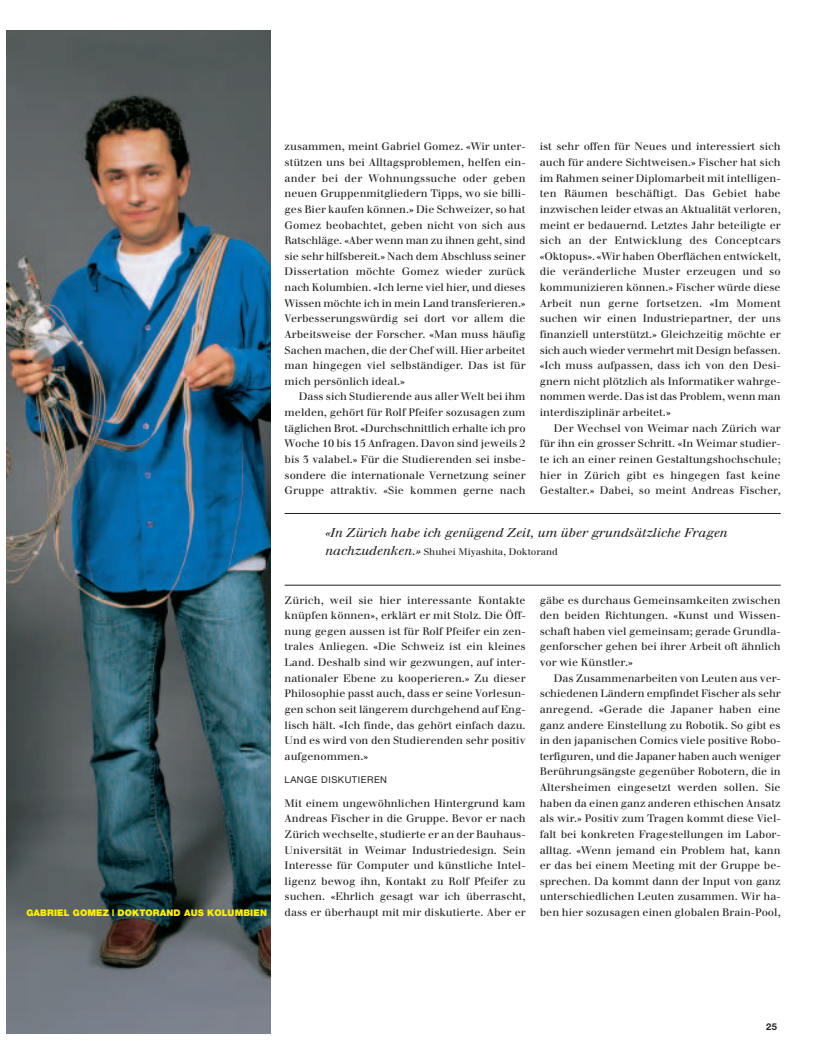
<style>
.page{position:relative;width:815px;height:1063px;background:#fff}
.page>*{position:absolute;margin:0;border:0;box-sizing:border-box;transform-origin:0 0}
.t1{font:italic 12.5px "Walbaum";color:#231f20}
.t2{font:10.62px/15.6px "Walbaum";color:#231f20;text-align:justify}
.t3{font:9.38px "Walbaum";color:#231f20}
.t4{font:9.38px "Helvetica Neue";letter-spacing:.055em;color:#231f20}
.t5{font:700 9.38px "Helvetica Neue";color:#231f20}
.t6{font:900 9.12px "Helvetica Neue";letter-spacing:.015em;color:#fff101}
.s1{font-style:italic;font-size:12.5px}
</style>
<div class="page">
<img style="left:6px;top:30px;width:264px;height:1003px">
<hr style="left:285px;top:513px;width:496px;height:1px;background:#231f20">
<hr style="left:285px;top:585px;width:496px;height:1px;background:#231f20">
<p class="t2" style="left:285px;top:140px;width:242px">zusammen, meint Gabriel Gomez. «Wir unter&shy;stützen uns bei Alltagsproblemen, helfen ein&shy;ander bei der Wohnungssuche oder geben neuen Gruppenmitgliedern Tipps, wo sie billi&shy;ges Bier kaufen können.» Die Schweizer, so hat Gomez beobachtet, geben nicht von sich aus Ratschläge. «Aber wenn man zu ihnen geht, sind sie sehr hilfsbereit.» Nach dem Abschluss seiner Dissertation möchte Gomez wieder zurück nach Kolumbien. «Ich lerne viel hier, und dieses Wissen möchte ich in mein Land transferieren.» Verbesserungswürdig sei dort vor allem die Arbeitsweise der Forscher. «Man muss häufig Sachen machen, die der Chef will. Hier arbeitet man hingegen viel selbständiger. Das ist für mich persönlich ideal.»</p>
<p class="t2" style="left:285px;top:390px;width:242px;text-indent:14px">Dass sich Studierende aus aller Welt bei ihm melden, gehört für Rolf Pfeifer sozusagen zum täglichen Brot. «Durchschnittlich erhalte ich pro Woche 10 bis 15 Anfragen. Davon sind jeweils 2 bis 3 valabel.» Für die Studierenden sei insbe&shy;sondere die internationale Vernetzung seiner Gruppe attraktiv. «Sie kommen gerne nach</p>
<p class="t2" style="left:540px;top:140px;width:242px">ist sehr offen für Neues und interessiert sich auch für andere Sichtweisen.» Fischer hat sich im Rahmen seiner Diplomarbeit mit intelligen&shy;ten Räumen beschäftigt. Das Gebiet habe inzwischen leider etwas an Aktualität verloren, meint er bedauernd. Letztes Jahr beteiligte er sich an der Entwicklung des Conceptcars «Oktopus». «Wir haben Oberflächen entwickelt, die veränderliche Muster erzeugen und so kommunizieren können.» Fischer würde diese Arbeit nun gerne fortsetzen. «Im Moment suchen wir einen Industriepartner, der uns finanziell unterstützt.» Gleichzeitig möchte er sich auch wieder vermehrt mit Design befassen. «Ich muss aufpassen, dass ich von den Desi&shy;gnern nicht plötzlich als Informatiker wahrge&shy;nommen werde. Das ist das Problem, wenn man interdisziplinär arbeitet.»</p>
<p class="t2" style="left:540px;top:421px;width:242px;text-indent:14px">Der Wechsel von Weimar nach Zürich war für ihn ein grosser Schritt. «In Weimar studier&shy;te ich an einer reinen Gestaltungshochschule; hier in Zürich gibt es hingegen fast keine Gestalter.» Dabei, so meint Andreas Fischer,</p>
<p class="t1" style="left:325px;top:528px;width:404px">«In Zürich habe ich genügend Zeit, um über grundsätzliche Fragen</p>
<p class="t3" style="left:325px;top:548px;width:234px"><span class="s1">nachzudenken.»</span> Shuhei Miyashita, Doktorand</p>
<p class="t2" style="left:285px;top:593px;width:242px">Zürich, weil sie hier interessante Kontakte knüpfen können», erklärt er mit Stolz. Die Öff&shy;nung gegen aussen ist für Rolf Pfeifer ein zen&shy;trales Anliegen. «Die Schweiz ist ein kleines Land. Deshalb sind wir gezwungen, auf inter&shy;nationaler Ebene zu kooperieren.» Zu dieser Philosophie passt auch, dass er seine Vorlesun&shy;gen schon seit längerem durchgehend auf Eng&shy;lisch hält. «Ich finde, das gehört einfach dazu.<br>Und es wird von den Studierenden sehr positiv aufgenommen.»</p>
<p class="t4" style="left:285px;top:777px;width:104px">LANGE DISKUTIEREN</p>
<p class="t2" style="left:285px;top:796px;width:242px">Mit einem ungewöhnlichen Hintergrund kam Andreas Fischer in die Gruppe. Bevor er nach Zürich wechselte, studierte er an der Bauhaus-Universität in Weimar Industriedesign. Sein Interesse für Computer und künstliche Intel&shy;ligenz bewog ihn, Kontakt zu Rolf Pfeifer zu suchen. «Ehrlich gesagt war ich überrascht,</p>
<p class="t6" style="left:26px;top:910px;width:242px">GABRIEL GOMEZ | DOKTORAND AUS KOLUMBIEN</p>
<p class="t2" style="left:285px;top:906px;width:242px">dass er überhaupt mit mir diskutierte. Aber er</p>
<p class="t2" style="left:540px;top:593px;width:242px">gäbe es durchaus Gemeinsamkeiten zwischen den beiden Richtungen. «Kunst und Wissen&shy;schaft haben viel gemeinsam; gerade Grundla&shy;genforscher gehen bei ihrer Arbeit oft ähnlich vor wie Künstler.»</p>
<p class="t2" style="left:540px;top:671px;width:242px;text-indent:14px">Das Zusammenarbeiten von Leuten aus ver&shy;schiedenen Ländern empfindet Fischer als sehr anregend. «Gerade die Japaner haben eine ganz andere Einstellung zu Robotik. So gibt es in den japanischen Comics viele positive Robo&shy;terfiguren, und die Japaner haben auch weniger Berührungsängste gegenüber Robotern, die in Altersheimen eingesetzt werden sollen. Sie haben da einen ganz anderen ethischen Ansatz als wir.» Positiv zum Tragen kommt diese Viel&shy;falt bei konkreten Fragestellungen im Labor&shy;alltag. «Wenn jemand ein Problem hat, kann er das bei einem Meeting mit der Gruppe be&shy;sprechen. Da kommt dann der Input von ganz unterschiedlichen Leuten zusammen. Wir ha&shy;ben hier sozusagen einen globalen Brain-Pool,</p>
<p class="t5" style="left:766px;top:1023px;width:12px">25</p>
</div>
